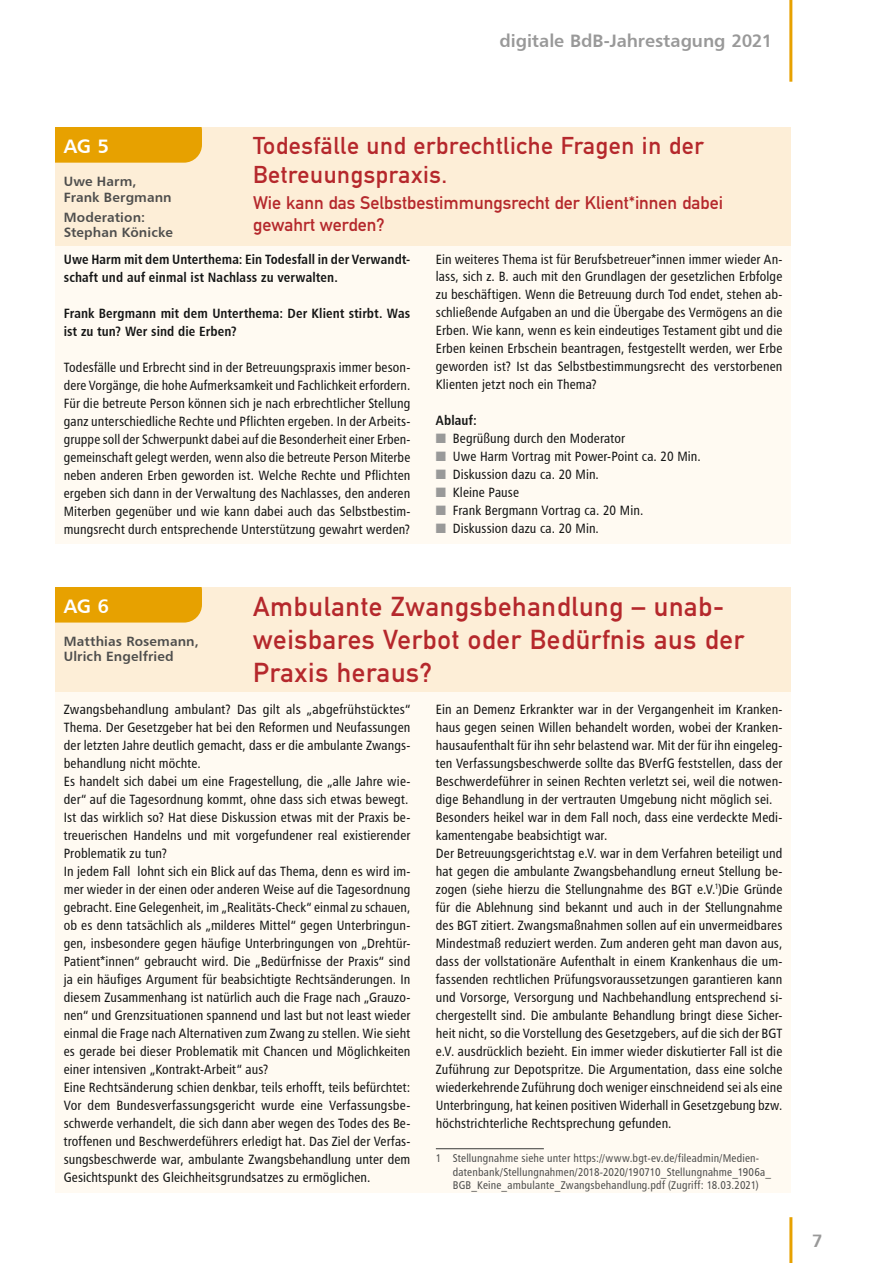
<style>
.page{position:relative;width:893px;height:1263px;background:#fff}
.page>*{position:absolute;margin:0;border:0;box-sizing:border-box;transform-origin:0 0}
.t1{font:27px/33px "DIN Mittelschrift";letter-spacing:.025em;color:#b5282c}
.t2{font:24px/29px "DIN Mittelschrift";letter-spacing:.025em;color:#b5282c}
.t3{font:19.5px "Humanist 777 BT Bold B";color:#fff}
.t4{font:18px/21.8px "DIN Mittelschrift";color:#b5282c}
.t5{font:18px "Humanist 777 BT Bold B";letter-spacing:-.005em;color:#999}
.t6{font:13.5px/18px "Humanist 777 BT Roman Condensed B";letter-spacing:.01em;color:#151616;text-align:justify}
.t7{font:13.5px/18px "Humanist 777 BT Bold Condensed B";letter-spacing:.01em;color:#151616}
.t8{font:13.5px/15.8px "Humanist 777 BT Bold B";letter-spacing:.01em;color:#4e4e4d}
.t9{font:11.25px/13.5px "Humanist 777 BT Roman Condensed B";letter-spacing:.015em;color:#4e4e4d}
.s1{color:#999}
</style>
<div class="page">
<div style="left:55px;top:194px;width:736px;height:350px;background:#fffaf2"></div>
<div style="left:55px;top:128px;width:736px;height:118px;background:#fdeed7"></div>
<div style="left:55px;top:128px;width:147px;height:35px;background:#e7a100"></div>
<div style="left:55px;top:641px;width:736px;height:552px;background:#fffaf2"></div>
<div style="left:55px;top:587px;width:736px;height:105px;background:#fdeed7"></div>
<div style="left:55px;top:587px;width:147px;height:35px;background:#e7a100"></div>
<hr style="left:436px;top:1148px;width:108px;height:1px;background:#4e4e4d">
<hr style="left:789px;top:1217px;width:3px;height:46px;background:#e7a100">
<hr style="left:789px;top:0;width:3px;height:82px;background:#e7a100">
<h3 class="t5" style="left:499px;top:29px;width:274px">digitale BdB-Jahrestagung 2021</h3>
<h3 class="t3" style="left:64px;top:134px;width:47px">AG 5</h3>
<p class="t8" style="left:64px;top:173px;width:109px">Uwe Harm,<br>Frank Bergmann</p>
<p class="t8" style="left:64px;top:209px;width:111px">Moderation:<br>Stephan Könicke</p>
<h2 class="t2" style="left:253px;top:131px;width:452px">Todesfälle und erbrechtliche Fragen in der<br>Betreuungspraxis.</h2>
<h3 class="t4" style="left:253px;top:192px;width:472px">Wie kann das Selbstbestimmungsrecht der Klient*innen dabei gewahrt werden?</h3>
<p class="t7" style="left:64px;top:249px;width:348px">Uwe Harm mit dem Unterthema: Ein Todesfall in der Verwandt&shy;schaft und auf einmal ist Nachlass zu verwalten.</p>
<p class="t7" style="left:64px;top:303px;width:348px">Frank Bergmann mit dem Unterthema: Der Klient stirbt. Was ist zu tun? Wer sind die Erben?</p>
<p class="t6" style="left:64px;top:358px;width:348px">Todesfälle und Erbrecht sind in der Betreuungspraxis immer beson&shy;dere Vorgänge, die hohe Aufmerksamkeit und Fachlichkeit erfordern.<br>Für die betreute Person können sich je nach erbrechtlicher Stellung ganz unterschiedliche Rechte und Pflichten ergeben. In der Arbeits&shy;gruppe soll der Schwerpunkt dabei auf die Besonderheit einer Erben&shy;gemeinschaft gelegt werden, wenn also die betreute Person Miterbe neben anderen Erben geworden ist. Welche Rechte und Pflichten ergeben sich dann in der Verwaltung des Nachlasses, den anderen Miterben gegenüber und wie kann dabei auch das Selbstbestim&shy;mungsrecht durch entsprechende Unterstützung gewahrt werden?</p>
<p class="t6" style="left:436px;top:250px;width:348px">Ein weiteres Thema ist für Berufsbetreuer*innen immer wieder An&shy;lass, sich z. B. auch mit den Grundlagen der gesetzlichen Erbfolge zu beschäftigen. Wenn die Betreuung durch Tod endet, stehen ab&shy;schließende Aufgaben an und die Übergabe des Vermögens an die Erben. Wie kann, wenn es kein eindeutiges Testament gibt und die Erben keinen Erbschein beantragen, festgestellt werden, wer Erbe geworden ist? Ist das Selbstbestimmungsrecht des verstorbenen Klienten jetzt noch ein Thema?</p>
<p class="t7" style="left:436px;top:411px;width:42px">Ablauf:</p>
<p class="t6" style="left:436px;top:429px;width:191px"><span class="s1">■</span> Begrüßung durch den Moderator</p>
<p class="t6" style="left:436px;top:447px;width:266px"><span class="s1">■</span> Uwe Harm Vortrag mit Power-Point ca. 20 Min.</p>
<p class="t6" style="left:436px;top:465px;width:165px"><span class="s1">■</span> Diskussion dazu ca. 20 Min.</p>
<p class="t6" style="left:436px;top:483px;width:85px"><span class="s1">■</span> Kleine Pause</p>
<p class="t6" style="left:436px;top:501px;width:209px"><span class="s1">■</span> Frank Bergmann Vortrag ca. 20 Min.</p>
<p class="t6" style="left:436px;top:519px;width:165px"><span class="s1">■</span> Diskussion dazu ca. 20 Min.</p>
<h3 class="t3" style="left:64px;top:594px;width:47px">AG 6</h3>
<p class="t8" style="left:64px;top:633px;width:136px">Matthias Rosemann,<br>Ulrich Engelfried</p>
<h1 class="t1" style="left:253px;top:590px;width:493px">Ambulante Zwangsbehandlung – unab&shy;weisbares Verbot oder Bedürfnis aus der<br>Praxis heraus?</h1>
<p class="t6" style="left:64px;top:700px;width:348px;text-align:left">Zwangsbehandlung ambulant? Das gilt als „abgefrühstücktes“ Thema. Der Gesetzgeber hat bei den Reformen und Neufassungen der letzten Jahre deutlich gemacht, dass er die ambulante Zwangs&shy;behandlung nicht möchte.<br>Es handelt sich dabei um eine Fragestellung, die „alle Jahre wie&shy;der“ auf die Tagesordnung kommt, ohne dass sich etwas bewegt.<br>Ist das wirklich so? Hat diese Diskussion etwas mit der Praxis be&shy;treuerischen Handelns und mit vorgefundener real existierender Problematik zu tun?<br>In jedem Fall lohnt sich ein Blick auf das Thema, denn es wird im&shy;mer wieder in der einen oder anderen Weise auf die Tagesordnung gebracht. Eine Gelegenheit, im „Realitäts-Check“ einmal zu schauen, ob es denn tatsächlich als „milderes Mittel“ gegen Unterbringun&shy;gen, insbesondere gegen häufige Unterbringungen von „Drehtür-Patient*innen“ gebraucht wird. Die „Bedürfnisse der Praxis“ sind ja ein häufiges Argument für beabsichtigte Rechtsänderungen. In diesem Zusammenhang ist natürlich auch die Frage nach „Grauzo&shy;nen“ und Grenzsituationen spannend und last but not least wieder einmal die Frage nach Alternativen zum Zwang zu stellen. Wie sieht es gerade bei dieser Problematik mit Chancen und Möglichkeiten einer intensiven „Kontrakt-Arbeit“ aus?<br>Eine Rechtsänderung schien denkbar, teils erhofft, teils befürchtet:<br>Vor dem Bundesverfassungsgericht wurde eine Verfassungsbe&shy;schwerde verhandelt, die sich dann aber wegen des Todes des Be&shy;troffenen und Beschwerdeführers erledigt hat. Das Ziel der Verfas&shy;sungsbeschwerde war, ambulante Zwangsbehandlung unter dem Gesichtspunkt des Gleichheitsgrundsatzes zu ermöglichen.</p>
<p class="t6" style="left:436px;top:700px;width:348px;text-align:left">Ein an Demenz Erkrankter war in der Vergangenheit im Kranken&shy;haus gegen seinen Willen behandelt worden, wobei der Kranken&shy;hausaufenthalt für ihn sehr belastend war. Mit der für ihn eingeleg&shy;ten Verfassungsbeschwerde sollte das BVerfG feststellen, dass der Beschwerdeführer in seinen Rechten verletzt sei, weil die notwen&shy;dige Behandlung in der vertrauten Umgebung nicht möglich sei.<br>Besonders heikel war in dem Fall noch, dass eine verdeckte Medi&shy;kamentengabe beabsichtigt war.<br>Der Betreuungsgerichtstag e.V. war in dem Verfahren beteiligt und hat gegen die ambulante Zwangsbehandlung erneut Stellung be&shy;zogen (siehe hierzu die Stellungnahme des BGT e.V.<sup>1</sup>)Die Gründe für die Ablehnung sind bekannt und auch in der Stellungnahme des BGT zitiert. Zwangsmaßnahmen sollen auf ein unvermeidbares Mindestmaß reduziert werden. Zum anderen geht man davon aus, dass der vollstationäre Aufenthalt in einem Krankenhaus die um&shy;fassenden rechtlichen Prüfungsvoraussetzungen garantieren kann und Vorsorge, Versorgung und Nachbehandlung entsprechend si&shy;chergestellt sind. Die ambulante Behandlung bringt diese Sicher&shy;heit nicht, so die Vorstellung des Gesetzgebers, auf die sich der BGT e.V. ausdrücklich bezieht. Ein immer wieder diskutierter Fall ist die Zuführung zur Depotspritze. Die Argumentation, dass eine solche wiederkehrende Zuführung doch weniger einschneidend sei als eine Unterbringung, hat keinen positiven Widerhall in Gesetzgebung bzw. höchstrichterliche Rechtsprechung gefunden.</p>
<p class="t9" style="left:453px;top:1151px;width:320px;text-indent:-17px">1 Stellungnahme siehe unter https://www.bgt-ev.de/fileadmin/Medien&shy;datenbank/Stellungnahmen/2018-2020/190710_Stellungnahme_1906a_<br>BGB_Keine_ambulante_Zwangsbehandlung.pdf (Zugriff: 18.03.2021)</p>
<h3 class="t5" style="left:812px;top:1229px;width:12px">7</h3>
</div>
